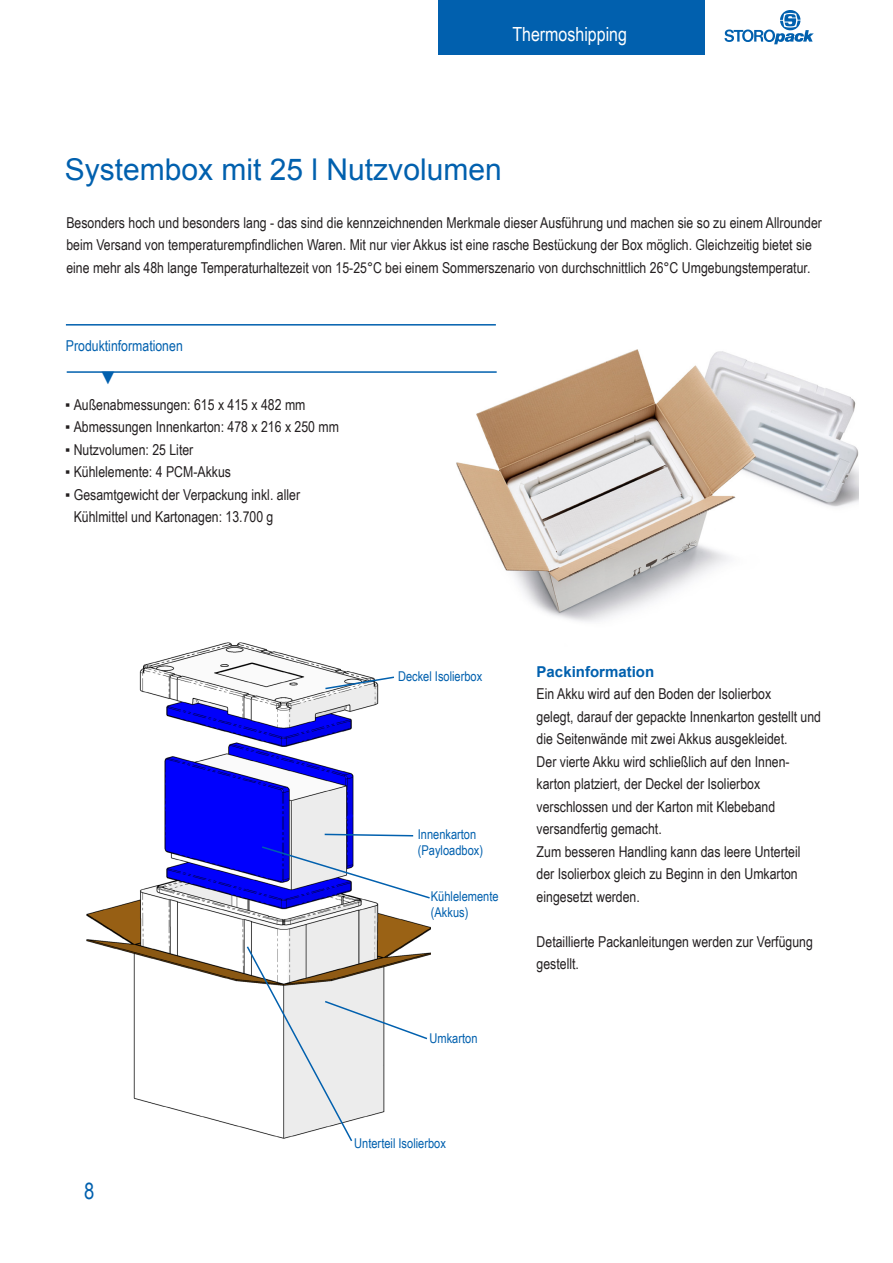
<style>
.page{position:relative;width:893px;height:1263px;background:#fff}
.page>*{position:absolute;margin:0;border:0;box-sizing:border-box;transform-origin:0 0}
.t1{font:30px "Arial";color:#0160ae}
.t2{font:22.5px "Arial Narrow";color:#0160ae}
.t3{font:19.5px "Arial Narrow";color:#fff}
.t4{font:18px "Times New Roman";color:#0160ae}
.t5{font:15px/22.5px "Arial Narrow";color:#231f20}
.t6{font:15px "Arial Narrow";color:#0160ae}
.t7{font:700 15px "Arial";color:#0160ae}
.t8{font:13.5px/16.2px "Arial Narrow";color:#0160ae}
</style>
<div class="page">
<div style="left:439px;top:0;width:266px;height:55px;background:#0160ae"></div>
<svg style="left:724px;top:10px;width:90px;height:34px"></svg>
<img style="left:456px;top:349px;width:402px;height:273px">
<hr style="left:66px;top:324px;width:430px;height:2px;background:#0160ae">
<hr style="left:67px;top:371px;width:430px;height:2px;background:#0160ae">
<img style="left:86px;top:642px;width:345px;height:487px">
<svg style="left:324px;top:675px;width:72px;height:15px"></svg>
<svg style="left:323px;top:833px;width:92px;height:4px"></svg>
<svg style="left:260px;top:845px;width:171px;height:55px"></svg>
<svg style="left:245px;top:945px;width:184px;height:196px"></svg>
<h3 class="t3" style="left:512px;top:20px;width:116px">Thermoshipping</h3>
<h1 class="t1" style="left:65px;top:148px;width:438px">Systembox mit 25 l Nutzvolumen</h1>
<p class="t5" style="left:66px;top:211px;width:757px">Besonders hoch und besonders lang - das sind die kennzeichnenden Merkmale dieser Ausführung und machen sie so zu einem Allrounder beim Versand von temperaturempfindlichen Waren. Mit nur vier Akkus ist eine rasche Bestückung der Box möglich. Gleichzeitig bietet sie eine mehr als 48h lange Temperaturhaltezeit von 15-25°C bei einem Sommerszenario von durchschnittlich 26°C Umgebungstemperatur.</p>
<p class="t6" style="left:66px;top:334px;width:118px">Produktinformationen</p>
<p class="t4" style="left:99px;top:365px;width:19px">▼</p>
<p class="t5" style="left:65px;top:392px;width:242px">▪ Außenabmessungen: 615 x 415 x 482 mm</p>
<p class="t5" style="left:65px;top:415px;width:275px">▪ Abmessungen Innenkarton: 478 x 216 x 250 mm</p>
<p class="t5" style="left:65px;top:437px;width:130px">▪ Nutzvolumen: 25 Liter</p>
<p class="t5" style="left:65px;top:460px;width:167px">▪ Kühlelemente: 4 PCM-Akkus</p>
<p class="t5" style="left:74px;top:482px;width:228px;text-indent:-9px">▪ Gesamtgewicht der Verpackung inkl. aller<br>Kühlmittel und Kartonagen: 13.700 g</p>
<h2 class="t2" style="left:84px;top:1174px;width:12px">8</h2>
<p class="t8" style="left:398px;top:668px;width:86px">Deckel Isolierbox</p>
<p class="t8" style="left:418px;top:826px;width:67px">Innenkarton (Payloadbox)</p>
<p class="t8" style="left:431px;top:888px;width:69px">Kühlelemente (Akkus)</p>
<p class="t8" style="left:429px;top:1030px;width:49px">Umkarton</p>
<p class="t8" style="left:354px;top:1134px;width:93px">Unterteil Isolierbox</p>
<p class="t7" style="left:537px;top:661px;width:119px">Packinformation</p>
<p class="t5" style="left:537px;top:682px;width:286px">Ein Akku wird auf den Boden der Isolierbox<br>gelegt, darauf der gepackte Innenkarton gestellt und die Seitenwände mit zwei Akkus ausgekleidet.<br>Der vierte Akku wird schließlich auf den Innen&shy;karton platziert, der Deckel der Isolierbox verschlossen und der Karton mit Klebeband versandfertig gemacht.<br>Zum besseren Handling kann das leere Unterteil der Isolierbox gleich zu Beginn in den Umkarton eingesetzt werden.</p>
<p class="t5" style="left:537px;top:929px;width:278px">Detaillierte Packanleitungen werden zur Verfügung gestellt.</p>
</div>
